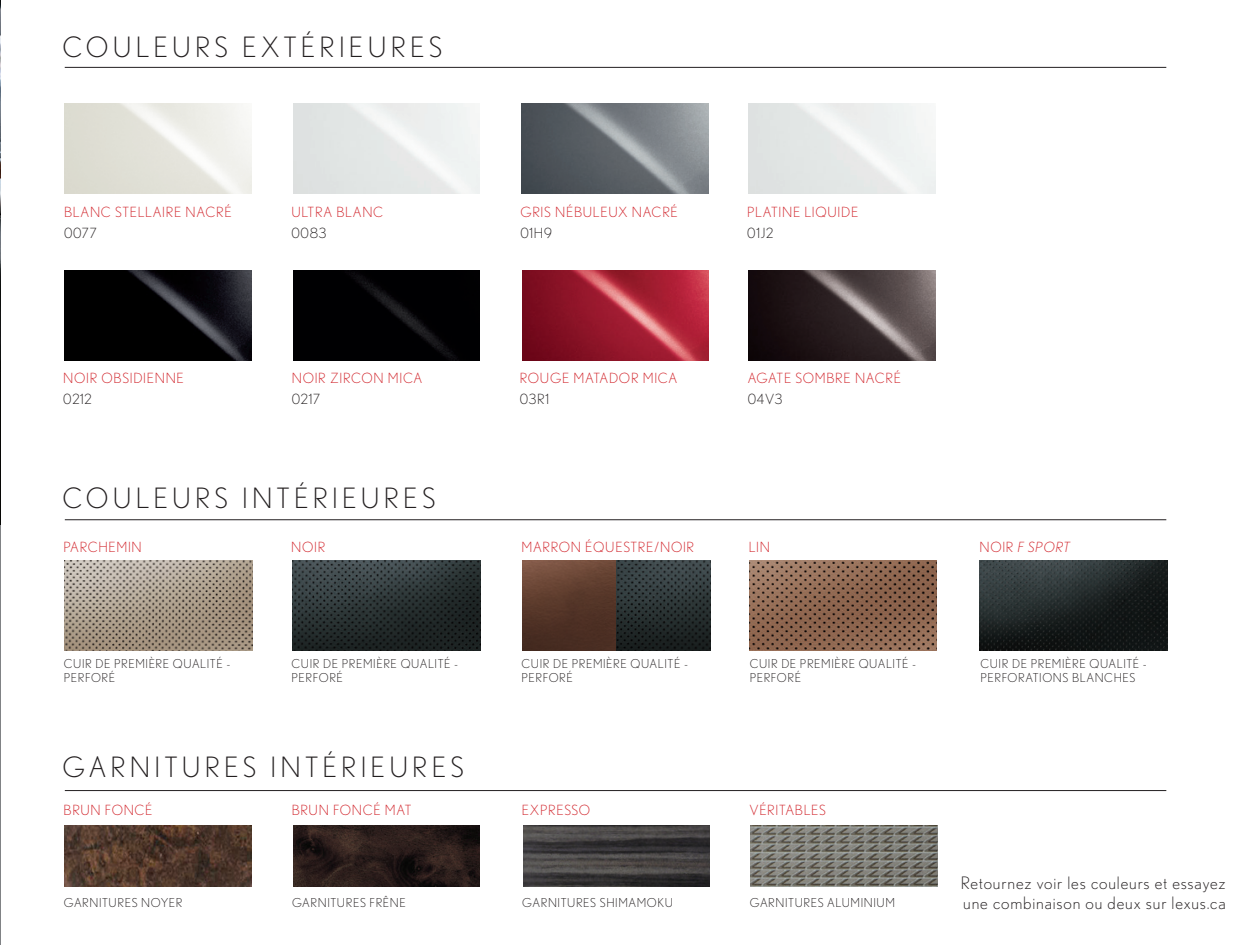
<style>
.page{position:relative;width:1260px;height:945px;background:#fff}
.page>*{position:absolute;margin:0;border:0;box-sizing:border-box;transform-origin:0 0}
.t1{font:300 28px "Nobel";color:#231f20}
.t2{font:300 17.15px/20.5px "Nobel";letter-spacing:.05em;color:#231f20}
.t3{font:300 14px "Nobel";letter-spacing:.05em;color:#d1232a}
.t4{font:300 14px "Nobel";letter-spacing:.05em;color:#231f20}
.t5{font:italic 300 14px "Nobel";letter-spacing:.05em;color:#d1232a}
.t6{font:300 12.25px "Nobel";letter-spacing:.05em;color:#231f20}
</style>
<div class="page">
<hr style="left:0;top:0;width:1px;height:945px;background:#808285">
<hr style="left:65px;top:519px;width:1101px;height:1px;background:#231f20">
<hr style="left:65px;top:790px;width:1101px;height:1px;background:#231f20">
<hr style="left:65px;top:67px;width:1101px;height:1px;background:#231f20">
<img style="left:65px;top:270px;width:186px;height:90px">
<img style="left:522px;top:104px;width:186px;height:90px">
<img style="left:293px;top:270px;width:187px;height:90px">
<img style="left:522px;top:270px;width:187px;height:90px">
<img style="left:749px;top:270px;width:186px;height:90px">
<img style="left:0;top:0;width:1px;height:525px">
<img style="left:65px;top:825px;width:186px;height:62px">
<img style="left:293px;top:825px;width:187px;height:62px">
<img style="left:523px;top:825px;width:187px;height:62px">
<img style="left:751px;top:825px;width:186px;height:62px">
<img style="left:293px;top:560px;width:187px;height:91px">
<img style="left:65px;top:560px;width:187px;height:91px">
<img style="left:522px;top:560px;width:188px;height:91px">
<img style="left:980px;top:560px;width:187px;height:91px">
<img style="left:749px;top:560px;width:188px;height:91px">
<p class="t1" style="left:62px;top:31px;width:45px">COULEUR</p>
<p class="t1" style="left:215px;top:31px;width:88px">S EXTÉRIEURE</p>
<p class="t1" style="left:429px;top:31px;width:15px">S</p>
<p class="t3" style="left:64px;top:204px;width:10px">BLAN</p>
<p class="t3" style="left:101px;top:204px;width:30px">C STELLAIRE</p>
<p class="t3" style="left:186px;top:204px;width:39px">NACRÉ</p>
<p class="t4" style="left:64px;top:225px;width:34px">0077</p>
<p class="t3" style="left:63px;top:370px;width:10px">NOIR</p>
<p class="t3" style="left:102px;top:370px;width:51px">OBSIDIENNE</p>
<p class="t4" style="left:63px;top:391px;width:30px">0212</p>
<p class="t3" style="left:291px;top:204px;width:9px">ULTRA</p>
<p class="t3" style="left:336px;top:204px;width:10px">BLAN</p>
<p class="t3" style="left:373px;top:204px;width:11px">C</p>
<p class="t4" style="left:291px;top:225px;width:37px">0083</p>
<p class="t3" style="left:292px;top:370px;width:10px">NOIR</p>
<p class="t3" style="left:330px;top:370px;width:93px">ZIRCON MICA</p>
<p class="t4" style="left:292px;top:391px;width:30px">0217</p>
<p class="t1" style="left:63px;top:482px;width:45px">COULEUR</p>
<p class="t1" style="left:215px;top:482px;width:46px">S INTÉRIEURE</p>
<p class="t1" style="left:422px;top:482px;width:15px">S</p>
<p class="t3" style="left:520px;top:204px;width:45px">GRI S NÉBULEU</p>
<p class="t3" style="left:618px;top:204px;width:53px">X NACRÉ</p>
<p class="t4" style="left:520px;top:225px;width:33px">01H9</p>
<p class="t3" style="left:520px;top:370px;width:11px">ROUGE</p>
<p class="t3" style="left:573px;top:370px;width:10px">MATA</p>
<p class="t3" style="left:609px;top:370px;width:69px">DOR MICA</p>
<p class="t4" style="left:520px;top:391px;width:31px">03R1</p>
<p class="t3" style="left:747px;top:204px;width:9px">PLATINE</p>
<p class="t3" style="left:804px;top:204px;width:8px">LIQUI</p>
<p class="t3" style="left:841px;top:204px;width:17px">DE</p>
<p class="t4" style="left:747px;top:225px;width:28px">01J2</p>
<p class="t3" style="left:748px;top:370px;width:10px">AGATE</p>
<p class="t3" style="left:795px;top:370px;width:18px">SOMBRE</p>
<p class="t3" style="left:855px;top:370px;width:39px">NACRÉ</p>
<p class="t4" style="left:748px;top:391px;width:36px">04V3</p>
<p class="t3" style="left:63px;top:539px;width:54px">PARCHEMIN</p>
<p class="t3" style="left:522px;top:539px;width:11px">MARRON</p>
<p class="t3" style="left:585px;top:539px;width:10px">ÉQUE</p>
<p class="t3" style="left:623px;top:539px;width:46px">STRE/NOIR</p>
<p class="t3" style="left:979px;top:539px;width:10px">NOIR</p>
<p class="t5" style="left:1018px;top:539px;width:54px">F SPORT</p>
<p class="t3" style="left:291px;top:539px;width:10px">NOIR</p>
<p class="t3" style="left:749px;top:539px;width:8px">LIN</p>
<p class="t6" style="left:64px;top:656px;width:17px">CUIR</p>
<p class="t6" style="left:96px;top:656px;width:27px">DE PREMI</p>
<p class="t6" style="left:149px;top:656px;width:33px">ÈRE QUALITÉ</p>
<p class="t6" style="left:226px;top:656px;width:6px">-</p>
<p class="t6" style="left:64px;top:670px;width:9px">PERFORÉ</p>
<p class="t6" style="left:292px;top:656px;width:17px">CUIR</p>
<p class="t6" style="left:323px;top:656px;width:27px">DE PREMI</p>
<p class="t6" style="left:376px;top:656px;width:33px">ÈRE QUALITÉ</p>
<p class="t6" style="left:454px;top:656px;width:6px">-</p>
<p class="t6" style="left:292px;top:670px;width:9px">PERFORÉ</p>
<p class="t1" style="left:62px;top:751px;width:21px">GARNITURE</p>
<p class="t1" style="left:243px;top:751px;width:46px">S INTÉRIEURE</p>
<p class="t1" style="left:450px;top:751px;width:15px">S</p>
<p class="t6" style="left:522px;top:656px;width:17px">CUIR</p>
<p class="t6" style="left:553px;top:656px;width:27px">DE PREMI</p>
<p class="t6" style="left:606px;top:656px;width:33px">ÈRE QUALITÉ</p>
<p class="t6" style="left:684px;top:656px;width:6px">-</p>
<p class="t6" style="left:522px;top:670px;width:9px">PERFORÉ</p>
<p class="t6" style="left:750px;top:656px;width:17px">CUIR</p>
<p class="t6" style="left:781px;top:656px;width:27px">DE PREMI</p>
<p class="t6" style="left:835px;top:656px;width:33px">ÈRE QUALITÉ</p>
<p class="t6" style="left:912px;top:656px;width:6px">-</p>
<p class="t6" style="left:750px;top:670px;width:9px">PERFORÉ</p>
<p class="t3" style="left:64px;top:802px;width:10px">BRUN</p>
<p class="t3" style="left:105px;top:802px;width:10px">FON</p>
<p class="t3" style="left:135px;top:802px;width:18px">CÉ</p>
<p class="t3" style="left:292px;top:802px;width:10px">BRUN</p>
<p class="t3" style="left:333px;top:802px;width:10px">FON</p>
<p class="t3" style="left:363px;top:802px;width:32px">CÉ MAT</p>
<p class="t3" style="left:522px;top:802px;width:69px">EXPRESSO</p>
<p class="t3" style="left:749px;top:802px;width:19px">VÉRITABLE</p>
<p class="t3" style="left:819px;top:802px;width:8px">S</p>
<p class="t6" style="left:64px;top:896px;width:9px">GARNITURE</p>
<p class="t6" style="left:132px;top:896px;width:45px">S NOYER</p>
<p class="t6" style="left:292px;top:896px;width:9px">GARNITURE</p>
<p class="t6" style="left:360px;top:896px;width:39px">S FRêNE</p>
<p class="t6" style="left:522px;top:896px;width:9px">GARNITURE</p>
<p class="t6" style="left:590px;top:896px;width:34px">S SHIMAMO</p>
<p class="t6" style="left:657px;top:896px;width:15px">KU</p>
<p class="t6" style="left:750px;top:896px;width:9px">GARNITURE</p>
<p class="t6" style="left:818px;top:896px;width:18px">S ALUMINIUM</p>
<p class="t6" style="left:980px;top:656px;width:17px">CUIR</p>
<p class="t6" style="left:1012px;top:656px;width:27px">DE PREMI</p>
<p class="t6" style="left:1065px;top:656px;width:33px">ÈRE QUALITÉ</p>
<p class="t6" style="left:1143px;top:656px;width:6px">-</p>
<p class="t6" style="left:980px;top:670px;width:9px">PERFORATION</p>
<p class="t6" style="left:1063px;top:670px;width:18px">S BLAN</p>
<p class="t6" style="left:1104px;top:670px;width:33px">CHES</p>
<p class="t2" style="left:961px;top:872px;width:266px">Retournez voir les couleurs et essayez une combinaison ou deux sur lexus.ca</p>
</div>
